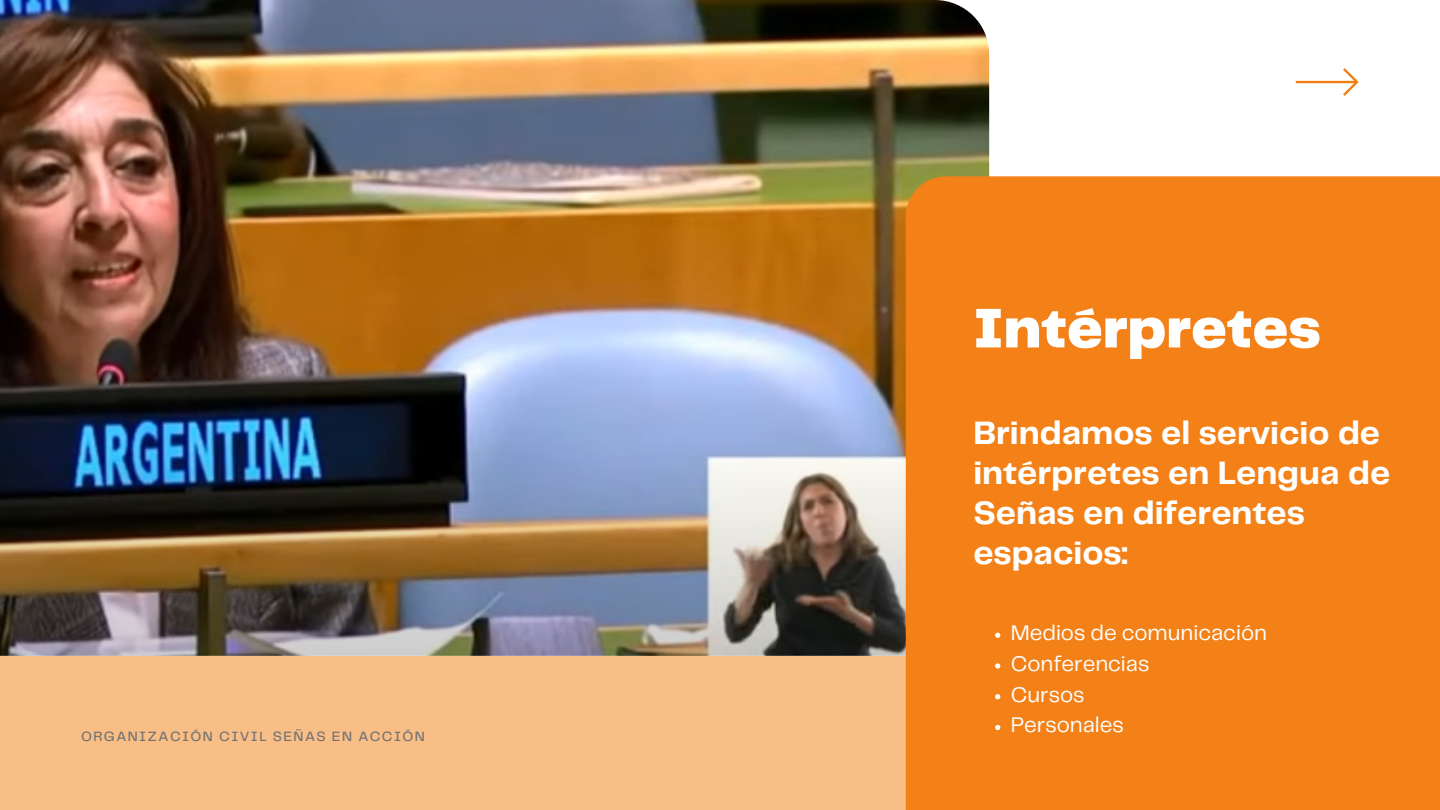
<style>
.page{position:relative;width:1440px;height:810px;background:#fff}
.page>*{position:absolute;margin:0;border:0;box-sizing:border-box;transform-origin:0 0}
.t1{font:900 58px "Telegraf";color:#fff}
.t2{font:700 33.7px/40.1px "Telegraf";color:#fff}
.t3{font:22px "Telegraf";color:#fff}
.t4{font:500 14px "Telegraf";letter-spacing:.1em;color:#737373}
</style>
<div class="page">
<svg style="left:1296px;top:68px;width:63px;height:28px"></svg>
<div style="left:0;top:656px;width:905px;height:154px;background:#f9be86"></div>
<img style="left:0;top:0;width:989px;height:656px">
<div style="left:906px;top:176px;width:534px;height:634px;background:#f38118"></div>
<svg style="left:995px;top:633px;width:5px;height:5px"></svg>
<svg style="left:995px;top:663px;width:5px;height:6px"></svg>
<svg style="left:995px;top:694px;width:5px;height:5px"></svg>
<svg style="left:995px;top:725px;width:5px;height:5px"></svg>
<p class="t4" style="left:81px;top:730px;width:345px">ORGANIZACIÓN CIVIL SEÑAS EN ACCIÓN</p>
<p class="t1" style="left:973px;top:303px;width:349px">Intérpretes</p>
<p class="t2" style="left:973px;top:414px;width:418px">Brindamos el servicio de intérpretes en Lengua de<br>Señas en diferentes espacios:</p>
<p class="t3" style="left:1011px;top:623px;width:258px">Medios de comunicación</p>
<p class="t3" style="left:1011px;top:654px;width:140px">Conferencias</p>
<p class="t3" style="left:1011px;top:685px;width:75px">Cursos</p>
<p class="t3" style="left:1011px;top:716px;width:115px">Personales</p>
</div>
